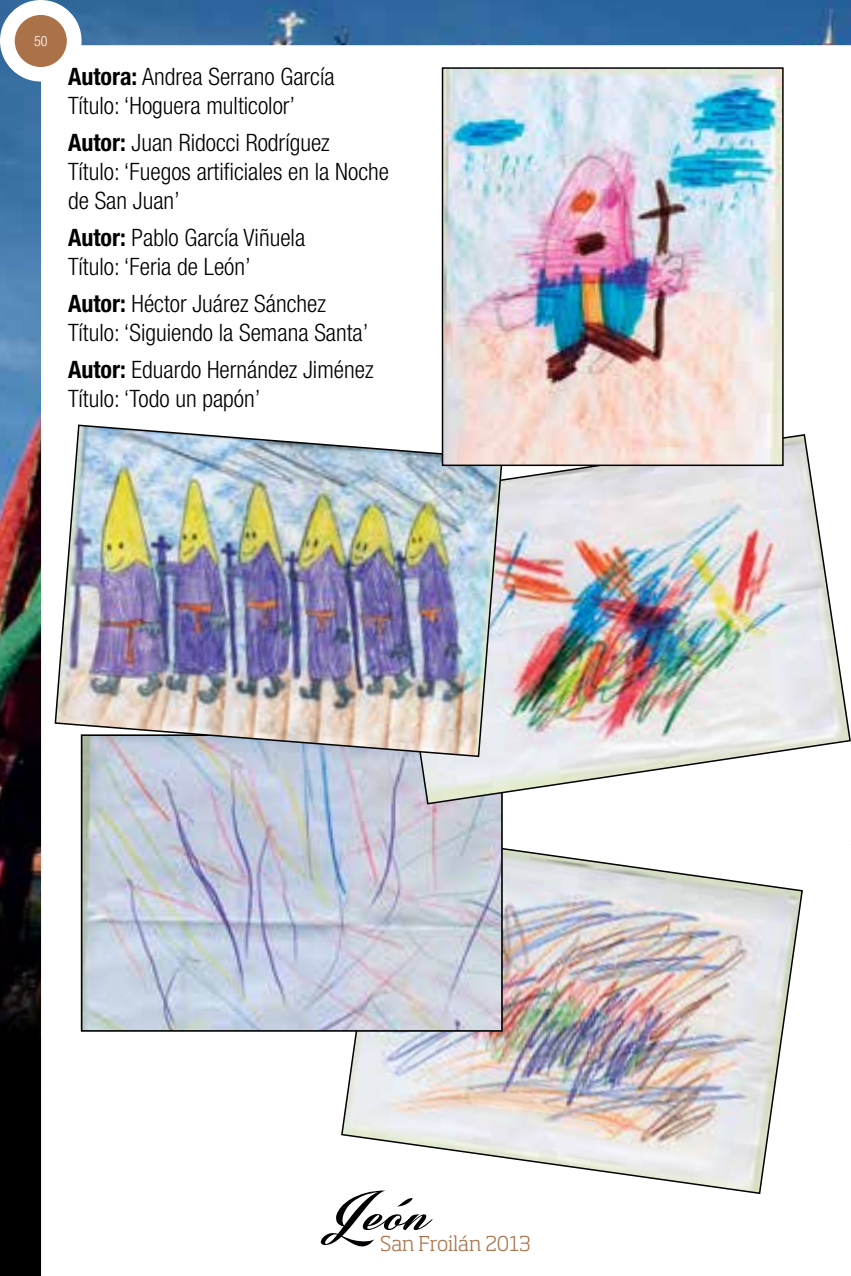
<style>
.page{position:relative;width:851px;height:1276px;background:#fff}
.page>*{position:absolute;margin:0;border:0;box-sizing:border-box;transform-origin:0 0}
.t1{font:83.4px "Phraell";color:#000}
.t2{font:300 condensed 24px/28.8px "Helvetica Neue LT Std";color:#000}
.t3{font:300 20.1px "Soho Std";color:#ab7249}
.t4{font:300 condensed 14.1px "Helvetica Neue LT Std";color:#fff}
.s1{font-weight:700}
</style>
<div class="page">
<img style="left:0;top:0;width:850px;height:1276px">
<div style="left:0;top:875px;width:40px;height:401px;background:#000"></div>
<div style="left:0;top:0;width:82px;height:82px;background:#fff;border-radius:50%"></div>
<div style="left:15px;top:15px;width:52px;height:52px;background:#ab7249;border-radius:50%"></div>
<img style="left:340px;top:830px;width:463px;height:365px">
<img style="left:84px;top:758px;width:415px;height:270px">
<div style="left:81px;top:734px;width:421px;height:297px;border:2px solid #000"></div>
<img style="left:380px;top:433px;width:470px;height:372px">
<img style="left:54px;top:424px;width:449px;height:334px">
<img style="left:444px;top:70px;width:336px;height:393px">
<div style="left:441px;top:67px;width:342px;height:399px;border:2px solid #000"></div>
<svg style="left:849px;top:769px;width:1px;height:371px"></svg>
<p class="t4" style="left:34px;top:33px;width:15px">50</p>
<p class="t2" style="left:68px;top:62px;width:268px"><span class="s1">Autora:</span> Andrea Serrano García<br>Título: ‘Hoguera multicolor’</p>
<p class="t2" style="left:68px;top:128px;width:322px"><span class="s1">Autor:</span> Juan Ridocci Rodríguez<br>Título: ‘Fuegos artificiales en la Noche de San Juan’</p>
<p class="t2" style="left:68px;top:223px;width:239px"><span class="s1">Autor:</span> Pablo García Viñuela<br>Título: ‘Feria de León’</p>
<p class="t2" style="left:68px;top:289px;width:302px"><span class="s1">Autor:</span> Héctor Juárez Sánchez<br>Título: ‘Siguiendo la Semana Santa’</p>
<p class="t2" style="left:68px;top:355px;width:307px"><span class="s1">Autor:</span> Eduardo Hernández Jiménez<br>Título: ‘Todo un papón’</p>
<h1 class="t1" style="left:320px;top:1170px;width:113px">León</h1>
<p class="t3" style="left:380px;top:1231px;width:152px">San Froilán 2013</p>
</div>
